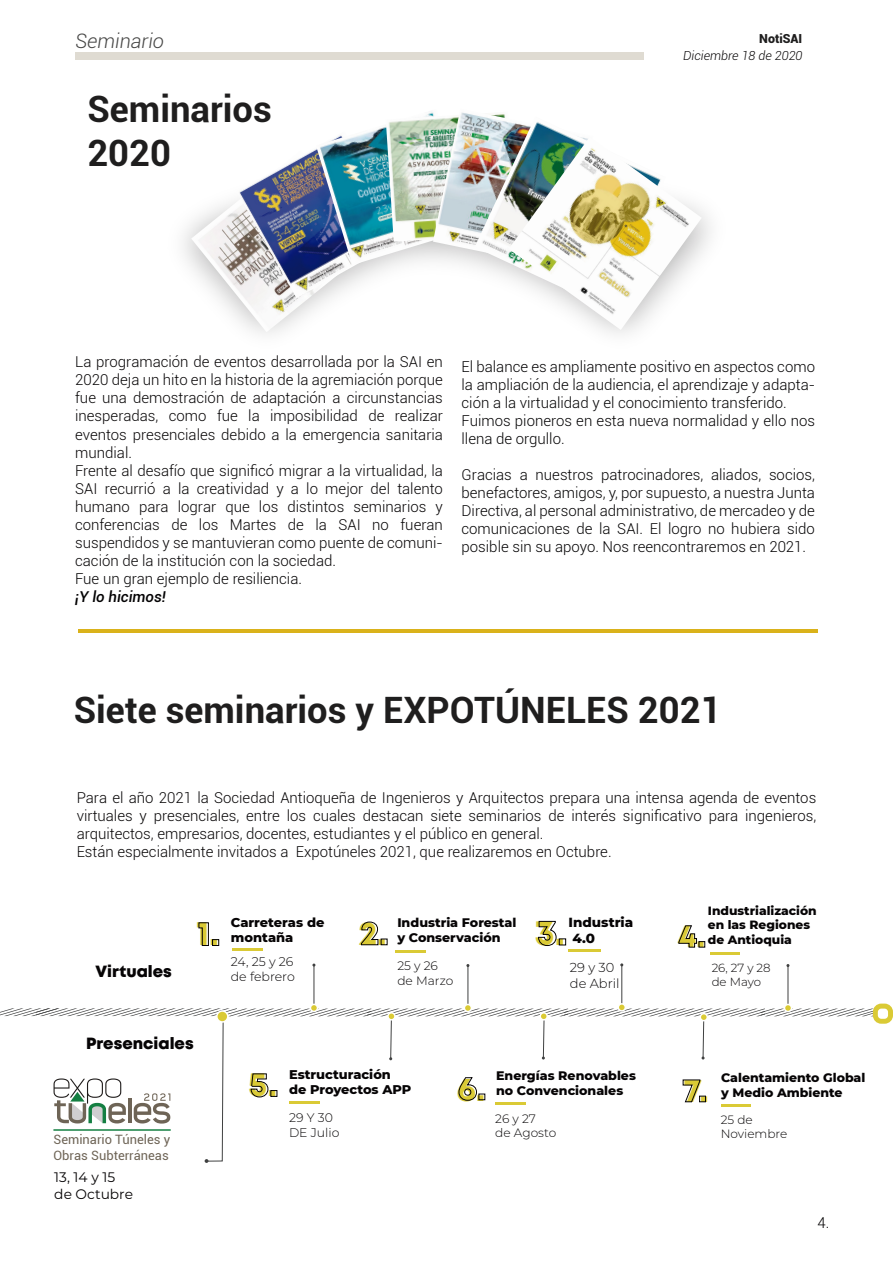
<style>
.page{position:relative;width:893px;height:1263px;background:#fff}
.page>*{position:absolute;margin:0;border:0;box-sizing:border-box;transform-origin:0 0}
.t1{font:700 36.3px/43.7px "Roboto";color:#1f1e1e}
.t2{font:35.4px "Mont Heavy DEMO";color:#daca35}
.t3{font:34.2px "Mont Heavy DEMO";color:#daca35}
.t4{font:33.9px "Mont Heavy DEMO";color:#daca35}
.t5{font:33.3px "Mont Heavy DEMO";color:#daca35}
.t6{font:33.15px "Mont Heavy DEMO";color:#daca35}
.t7{font:32.85px "Mont Heavy DEMO";color:#daca35}
.t8{font:32.1px "Mont Heavy DEMO";color:#daca35}
.t9{font:italic 300 19.95px "Roboto";color:#464645}
.t10{font:16.2px "Mont Heavy DEMO";color:#060405}
.t11{font:300 15px/18px "Roboto";color:#060405}
.t12{font:300 15px/18px "Roboto";color:#030203}
.t13{font:italic 500 15px "Roboto";color:#030203}
.t14{font:13.8px/16.5px "Montserrat";color:#060405}
.t15{font:800 13.5px/16.2px "Montserrat";color:#060405}
.t16{font:800 13.05px/15.6px "Montserrat";color:#060405}
.t17{font:300 13.05px/15.6px "Montserrat";color:#060405}
.t18{font:12.9px/15.5px "Roboto";color:#6e6456}
.t19{font:800 12.9px/15.5px "Montserrat";color:#060405}
.t20{font:800 12.6px/15.1px "Montserrat";color:#060405}
.t21{font:300 12.6px/15px "Montserrat";color:#060405}
.t22{font:800 12.45px/15px "Montserrat";color:#060405}
.t23{font:italic 300 12.45px "Roboto";color:#060405}
.t24{font:300 12.45px/15px "Montserrat";color:#060405}
.t25{font:900 12.45px "Roboto";color:#1f1e1e}
.t26{font:800 12.15px/14.7px "Montserrat";color:#060405}
.t27{font:300 12.15px/14.7px "Montserrat";color:#060405}
.t28{font:300 12px/14.4px "Montserrat";color:#060405}
.t29{font:300 11.85px/14.1px "Montserrat";letter-spacing:-.005em;color:#060405}
</style>
<div class="page">
<div style="left:75px;top:52px;width:569px;height:8px;background:#dfdbd2"></div>
<hr style="left:78px;top:630px;width:740px;height:3px;background:#dab21a">
<hr style="left:314px;top:965px;width:1px;height:42px;background:#404141">
<div style="left:310px;top:1004px;width:7px;height:7px;background:#daca35;border-radius:50%"></div>
<div style="left:310px;top:1004px;width:8px;height:8px;border:2px solid #fff;border-radius:50%"></div>
<hr style="left:468px;top:966px;width:1px;height:42px;background:#404141">
<div style="left:464px;top:1004px;width:7px;height:7px;background:#daca35;border-radius:50%"></div>
<div style="left:464px;top:1004px;width:8px;height:8px;border:2px solid #fff;border-radius:50%"></div>
<hr style="left:622px;top:965px;width:1px;height:42px;background:#404141">
<div style="left:618px;top:1004px;width:7px;height:7px;background:#daca35;border-radius:50%"></div>
<div style="left:617px;top:1003px;width:9px;height:9px;border:2px solid #fff;border-radius:50%"></div>
<hr style="left:788px;top:966px;width:1px;height:42px;background:#404141">
<div style="left:784px;top:1004px;width:7px;height:7px;background:#daca35;border-radius:50%"></div>
<div style="left:784px;top:1004px;width:8px;height:8px;border:2px solid #fff;border-radius:50%"></div>
<hr style="left:710px;top:952px;width:29px;height:2px;background:#daca35">
<hr style="left:232px;top:948px;width:31px;height:2px;background:#daca35">
<svg style="left:199px;top:922px;width:10px;height:24px"></svg>
<div style="left:212px;top:939px;width:7px;height:7px;border:1px solid #060405"></div>
<hr style="left:396px;top:951px;width:30px;height:2px;background:#daca35">
<svg style="left:361px;top:922px;width:26px;height:23px"></svg>
<hr style="left:568px;top:949px;width:32px;height:3px;background:#daca35">
<svg style="left:538px;top:921px;width:18px;height:25px"></svg>
<div style="left:559px;top:939px;width:7px;height:6px;border:1px solid #060405"></div>
<svg style="left:678px;top:925px;width:27px;height:22px"></svg>
<div style="left:873px;top:1003px;width:20px;height:21px;background:#daca35;border-radius:8px"></div>
<svg style="left:0;top:1008px;width:888px;height:155px"></svg>
<hr style="left:53px;top:1129px;width:118px;height:2px;background:#147f42">
<img style="left:191px;top:200px;width:139px;height:132px">
<img style="left:237px;top:149px;width:162px;height:149px">
<img style="left:316px;top:126px;width:117px;height:139px">
<img style="left:386px;top:112px;width:47px;height:130px">
<img style="left:433px;top:112px;width:72px;height:154px">
<img style="left:475px;top:117px;width:94px;height:161px">
<img style="left:509px;top:137px;width:193px;height:193px">
<h3 class="t9" style="left:75px;top:27px;width:90px">Seminario</h3>
<h1 class="t1" style="left:87px;top:86px;width:186px">Seminarios<br>2020</h1>
<p class="t25" style="left:759px;top:30px;width:45px">NotiSAI</p>
<p class="t23" style="left:683px;top:47px;width:121px">Diciembre 18 de 2020</p>
<p class="t11" style="left:75px;top:353px;width:369px">La programación de eventos desarrollada por la SAI en 2020 deja un hito en la historia de la agremiación porque fue una demostración de adaptación a circunstancias inesperadas, como fue la imposibilidad de realizar eventos presenciales debido a la emergencia sanitaria mundial.<br>Frente al desafío que significó migrar a la virtualidad, la SAI recurrió a la creatividad y a lo mejor del talento humano para lograr que los distintos seminarios y conferencias de los Martes de la SAI no fueran suspendidos y se mantuvieran como puente de comuni&shy;cación de la institución con la sociedad.</p>
<p class="t12" style="left:75px;top:569px;width:228px">Fue un gran ejemplo de resiliencia.</p>
<p class="t13" style="left:75px;top:586px;width:92px">¡Y lo hicimos!</p>
<p class="t12" style="left:462px;top:357px;width:355px">El balance es ampliamente positivo en aspectos como la ampliación de la audiencia, el aprendizaje y adapta&shy;ción a la virtualidad y el conocimiento transferido.<br>Fuimos pioneros en esta nueva normalidad y ello nos llena de orgullo.</p>
<p class="t12" style="left:462px;top:465px;width:355px;text-align:justify">Gracias a nuestros patrocinadores, aliados, socios, benefactores, amigos, y, por supuesto, a nuestra Junta Directiva, al personal administrativo, de mercadeo y de comunicaciones de la SAI. El logro no hubiera sido posible sin su apoyo. Nos reencontraremos en 2021.</p>
<h1 class="t1" style="left:74px;top:687px;width:649px">Siete seminarios y EXPOTÚNELES 2021</h1>
<p class="t11" style="left:77px;top:788px;width:741px">Para el año 2021 la Sociedad Antioqueña de Ingenieros y Arquitectos prepara una intensa agenda de eventos virtuales y presenciales, entre los cuales destacan siete seminarios de interés significativo para ingenieros, arquitectos, empresarios, docentes, estudiantes y el público en general.<br>Están especialmente invitados a Expotúneles 2021, que realizaremos en Octubre.</p>
<p class="t10" style="left:95px;top:962px;width:78px">Virtuales</p>
<p class="t26" style="left:708px;top:902px;width:110px">Industrialización en las Regiones de Antioquia</p>
<p class="t29" style="left:712px;top:960px;width:61px">26, 27 y 28 de Mayo</p>
<h3 class="t5" style="left:358px;top:914px;width:30px">2.</h3>
<p class="t15" style="left:568px;top:913px;width:66px">Industria<br>4.0</p>
<p class="t17" style="left:570px;top:959px;width:51px">29 y 30 de Abril</p>
<h3 class="t3" style="left:196px;top:914px;width:24px">1.</h3>
<p class="t20" style="left:397px;top:914px;width:121px">Industria Forestal y Conservación</p>
<p class="t27" style="left:397px;top:958px;width:57px">25 y 26 de Marzo</p>
<p class="t16" style="left:231px;top:914px;width:95px">Carreteras de montaña</p>
<p class="t21" style="left:231px;top:954px;width:65px">24, 25 y 26 de febrero</p>
<h2 class="t2" style="left:535px;top:912px;width:32px">3.</h2>
<h3 class="t8" style="left:677px;top:918px;width:29px">4.</h3>
<p class="t10" style="left:86px;top:1034px;width:109px">Presenciales</p>
<p class="t18" style="left:54px;top:1131px;width:118px">Seminario Túneles y<br>Obras Subterráneas</p>
<p class="t14" style="left:54px;top:1168px;width:80px">13, 14 y 15 de Octubre</p>
<p class="t19" style="left:289px;top:1066px;width:124px">Estructuración<br>de Proyectos APP</p>
<p class="t24" style="left:289px;top:1110px;width:52px">29 Y 30<br>DE Julio</p>
<h3 class="t4" style="left:248px;top:1065px;width:30px">5.</h3>
<p class="t20" style="left:496px;top:1067px;width:141px">Energías Renovables no Convencionales</p>
<p class="t27" style="left:495px;top:1111px;width:62px">26 y 27<br>de Agosto</p>
<h3 class="t6" style="left:456px;top:1070px;width:30px">6.</h3>
<p class="t22" style="left:721px;top:1069px;width:146px">Calentamiento Global y Medio Ambiente</p>
<p class="t28" style="left:721px;top:1112px;width:68px">25 de<br>Noviembre</p>
<h3 class="t7" style="left:684px;top:1072px;width:26px">7.</h3>
<p class="t11" style="left:817px;top:1213px;width:13px">4.</p>
</div>
